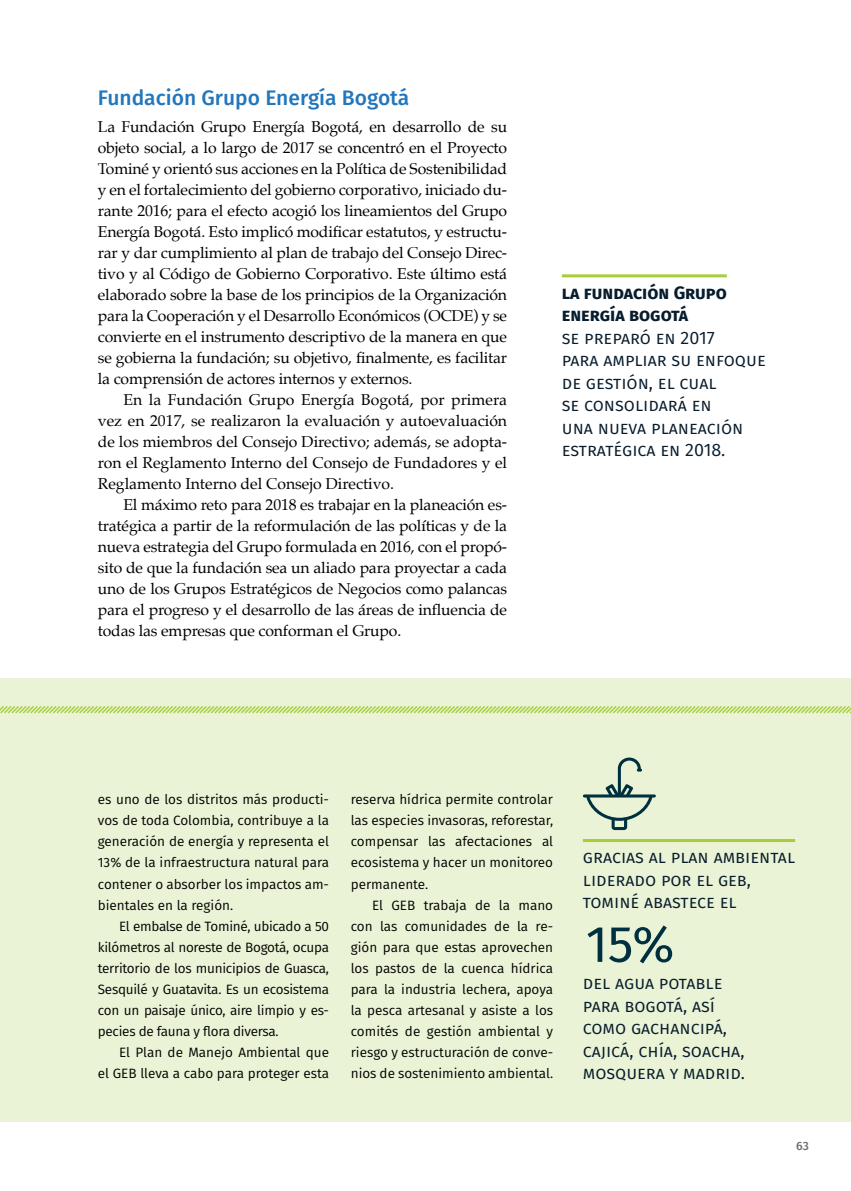
<style>
.page{position:relative;width:851px;height:1191px;background:#fff}
.page>*{position:absolute;margin:0;border:0;box-sizing:border-box;transform-origin:0 0}
.t1{font:51.3px "Fira Sans";color:#00303f}
.t2{font:500 21px "Fira Sans";color:#2276bc}
.t3{font:18px/22.5px "Fira Sans";color:#071c2c}
.t4{font:700 18px/22.5px "Fira Sans";color:#071c2c}
.t5{font:15.75px/21px "Palatino";letter-spacing:-.01em;color:#000;text-align:justify}
.t6{font:13.5px/21px "Fira Sans";color:#000;text-align:justify}
.t7{font:500 12px "Fira Sans";color:#6d6e71}
</style>
<div class="page">
<div style="left:0;top:678px;width:850px;height:444px;background:#eaf3d5"></div>
<svg style="left:0;top:706px;width:850px;height:8px"></svg>
<hr style="left:561px;top:274px;width:165px;height:3px;background:#a6ce39">
<hr style="left:583px;top:839px;width:212px;height:3px;background:#a6ce39">
<svg style="left:583px;top:757px;width:72px;height:73px"></svg>
<h2 class="t2" style="left:98px;top:81px;width:313px">Fundación Grupo Energía Bogotá</h2>
<p class="t5" style="left:98px;top:116px;width:411px">La Fundación Grupo Energía Bogotá, en desarrollo de su objeto social, a lo largo de 2017 se concentró en el Proyecto Tominé y orientó sus acciones en la Política de Sostenibilidad y en el fortalecimiento del gobierno corporativo, iniciado du&shy;rante 2016; para el efecto acogió los lineamientos del Grupo Energía Bogotá. Esto implicó modificar estatutos, y estructu&shy;rar y dar cumplimiento al plan de trabajo del Consejo Direc&shy;tivo y al Código de Gobierno Corporativo. Este último está elaborado sobre la base de los principios de la Organización para la Cooperación y el Desarrollo Económicos (OCDE) y se convierte en el instrumento descriptivo de la manera en que se gobierna la fundación; su objetivo, finalmente, es facilitar la comprensión de actores internos y externos.</p>
<p class="t5" style="left:98px;top:389px;width:410px;text-indent:26px">En la Fundación Grupo Energía Bogotá, por primera vez en 2017, se realizaron la evaluación y autoevaluación de los miembros del Consejo Directivo; además, se adopta&shy;ron el Reglamento Interno del Consejo de Fundadores y el Reglamento Interno del Consejo Directivo.</p>
<p class="t5" style="left:98px;top:494px;width:411px;text-indent:26px">El máximo reto para 2018 es trabajar en la planeación es&shy;tratégica a partir de la reformulación de las políticas y de la nueva estrategia del Grupo formulada en 2016, con el propó&shy;sito de que la fundación sea un aliado para proyectar a cada uno de los Grupos Estratégicos de Negocios como palancas para el progreso y el desarrollo de las áreas de influencia de todas las empresas que conforman el Grupo.</p>
<p class="t4" style="left:561px;top:280px;width:166px">la fundación Grupo energía bogotá</p>
<p class="t3" style="left:561px;top:326px;width:205px">se preparó en 2017<br>para ampliar su enfoque de gestión, el cual<br>se consolidará en<br>una nueva planeación estratégica en 2018.</p>
<p class="t6" style="left:98px;top:789px;width:233px">es uno de los distritos más producti&shy;vos de toda Colombia, contribuye a la generación de energía y representa el 13% de la infraestructura natural para contener o absorber los impactos am&shy;bientales en la región.</p>
<p class="t6" style="left:98px;top:915px;width:233px;text-indent:21px">El embalse de Tominé, ubicado a 50 kilómetros al noreste de Bogotá, ocupa territorio de los municipios de Guasca, Sesquilé y Guatavita. Es un ecosistema con un paisaje único, aire limpio y es&shy;pecies de fauna y flora diversa.</p>
<p class="t6" style="left:98px;top:1041px;width:233px;text-align:right">El Plan de Manejo Ambiental que<br>el GEB lleva a cabo para proteger esta</p>
<p class="t6" style="left:351px;top:789px;width:204px">reserva hídrica permite controlar las especies invasoras, reforestar, compensar las afectaciones al ecosistema y hacer un monitoreo permanente.</p>
<p class="t6" style="left:351px;top:894px;width:204px;text-indent:21px">El GEB trabaja de la mano con las comunidades de la re&shy;gión para que estas aprovechen los pastos de la cuenca hídrica para la industria lechera, apoya la pesca artesanal y asiste a los comités de gestión ambiental y riesgo y estructuración de conve&shy;nios de sostenimiento ambiental.</p>
<p class="t3" style="left:583px;top:845px;width:214px">gracias al plan ambiental liderado por el geb, tominé abastece el</p>
<h1 class="t1" style="left:585px;top:905px;width:90px">15%</h1>
<p class="t3" style="left:583px;top:971px;width:163px">del agua potable para bogotá, así como gachancipá, cajicá, chía, soacha, mosquera y madrid.</p>
<p class="t7" style="left:796px;top:1136px;width:14px">63</p>
</div>
